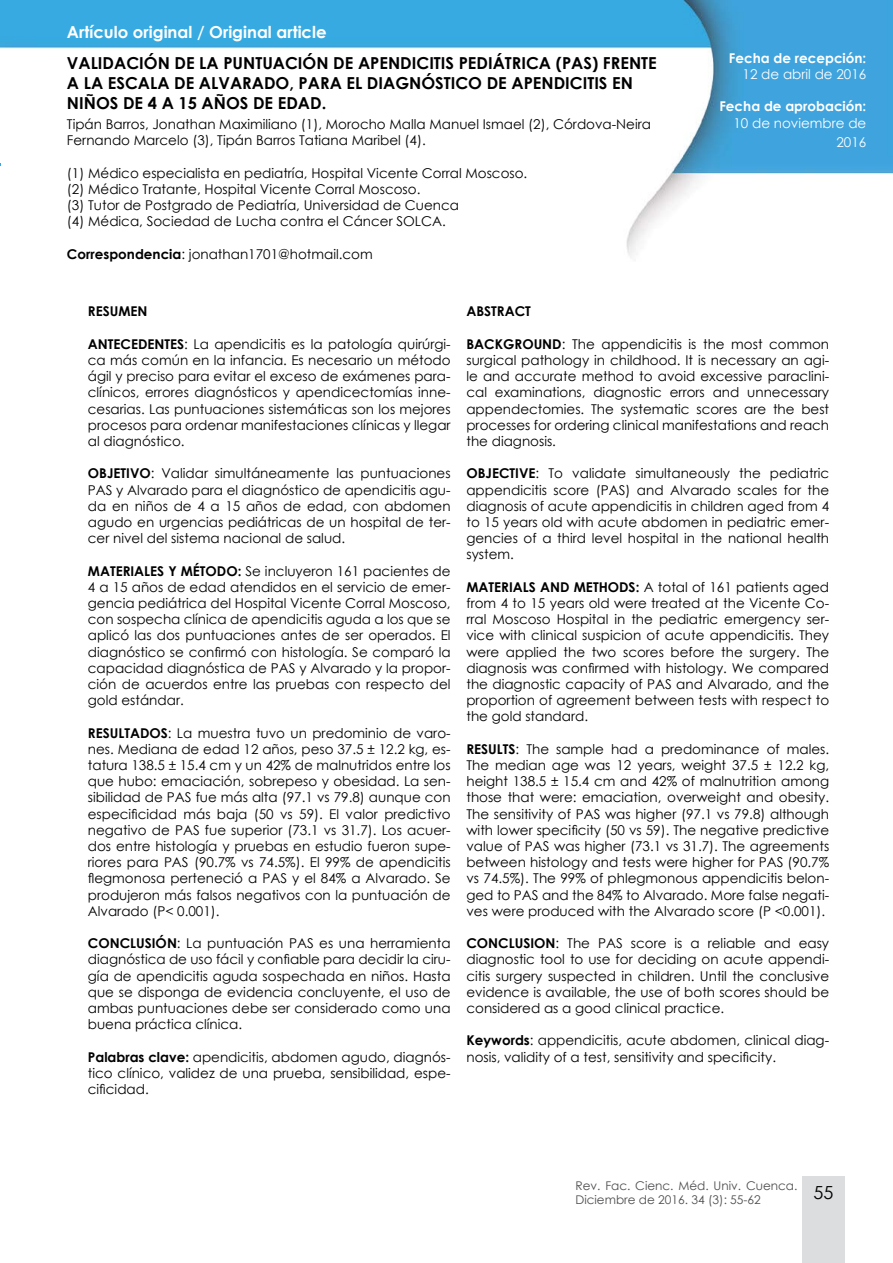
<style>
.page{position:relative;width:893px;height:1263px;background:#fff}
.page>*{position:absolute;margin:0;border:0;box-sizing:border-box;transform-origin:0 0}
.t1{font:18px "Century Gothic";color:#000}
.t2{font:700 16.5px/19.8px "Century Gothic";color:#000}
.t3{font:700 16.5px "Century Gothic";color:#fff}
.t4{font:13.5px/16.2px "Century Gothic";color:#000;text-align:justify}
.t5{font:700 13.5px "Century Gothic";color:#000}
.t6{font:700 13.5px "Century Gothic";color:#fff}
.t7{font:13.5px/19.8px "Century Gothic";color:#fff;text-align:right}
.t8{font:12px/14.4px "Century Gothic";color:#4d4d4f}
.s1{font-weight:700}
</style>
<div class="page">
<div style="left:802px;top:1177px;width:43px;height:86px;background:#dcddde"></div>
<img style="left:0;top:0;width:893px;height:257px">
<p class="t3" style="left:67px;top:19px;width:261px">ARTÍCULO ORIGINAL / ORIGINAL ARTICLE</p>
<p class="t2" style="left:67px;top:52px;width:591px">VALIDACIÓN DE LA PUNTUACIÓN DE APENDICITIS PEDIÁTRICA (PAS) FRENTE<br>A LA ESCALA DE ALVARADO, PARA EL DIAGNÓSTICO DE APENDICITIS EN<br>NIÑOS DE 4 A 15 AÑOS DE EDAD.</p>
<p class="t4" style="left:67px;top:116px;width:586px">Tipán Barros, Jonathan Maximiliano (1), Morocho Malla Manuel Ismael (2), Córdova-Neira<br>Fernando Marcelo (3), Tipán Barros Tatiana Maribel (4).</p>
<p class="t4" style="left:67px;top:164px;width:462px;text-align:left">(1) Médico especialista en pediatría, Hospital Vicente Corral Moscoso. (2) Médico Tratante, Hospital Vicente Corral Moscoso.<br>(3) Tutor de Postgrado de Pediatría, Universidad de Cuenca<br>(4) Médica, Sociedad de Lucha contra el Cáncer SOLCA.</p>
<p class="t4" style="left:67px;top:245px;width:307px"><span class="s1">CORRESPONDENCIA</span>: jonathan1701@hotmail.com</p>
<p class="t6" style="left:729px;top:48px;width:139px">FECHA DE RECEPCIÓN:</p>
<p class="t7" style="left:743px;top:64px;width:125px">12 de abril de 2016</p>
<p class="t6" style="left:719px;top:96px;width:148px">FECHA DE APROBACIÓN:</p>
<p class="t7" style="left:733px;top:113px;width:134px">10 de noviembre de<br>2016</p>
<p class="t5" style="left:88px;top:301px;width:61px">RESUMEN</p>
<p class="t5" style="left:88px;top:334px;width:19px">ANTECEDENTES</p>
<p class="t4" style="left:88px;top:335px;width:364px;text-indent:96px">: La apendicitis es la patología quirúrgi&shy;ca más común en la infancia. Es necesario un método ágil y preciso para evitar el exceso de exámenes para&shy;clínicos, errores diagnósticos y apendicectomías inne&shy;cesarias. Las puntuaciones sistemáticas son los mejores procesos para ordenar manifestaciones clínicas y llegar al diagnóstico.</p>
<p class="t5" style="left:88px;top:463px;width:34px">OBJETIVO</p>
<p class="t4" style="left:88px;top:465px;width:364px;text-indent:63px">: Validar simultáneamente las puntuaciones PAS y Alvarado para el diagnóstico de apendicitis agu&shy;da en niños de 4 a 15 años de edad, con abdomen agudo en urgencias pediátricas de un hospital de ter&shy;cer nivel del sistema nacional de salud.</p>
<p class="t5" style="left:88px;top:560px;width:21px">MATERIALES</p>
<p class="t5" style="left:168px;top:560px;width:42px">Y MÉTODO</p>
<p class="t4" style="left:88px;top:562px;width:364px;text-indent:150px"><span class="s1">:</span> Se incluyeron 161 pacientes de 4 a 15 años de edad atendidos en el servicio de emer&shy;gencia pediátrica del Hospital Vicente Corral Moscoso, con sospecha clínica de apendicitis aguda a los que se aplicó las dos puntuaciones antes de ser operados. El diagnóstico se confirmó con histología. Se comparó la capacidad diagnóstica de PAS y Alvarado y la propor&shy;ción de acuerdos entre las pruebas con respecto del gold estándar.</p>
<p class="t5" style="left:88px;top:722px;width:17px">RESULTADOS</p>
<p class="t4" style="left:88px;top:724px;width:364px;text-indent:80px">: La muestra tuvo un predominio de varo&shy;nes. Mediana de edad 12 años, peso 37.5 ± 12.2 kg, es&shy;tatura 138.5 ± 15.4 cm y un 42% de malnutridos entre los que hubo: emaciación, sobrepeso y obesidad. La sen&shy;sibilidad de PAS fue más alta (97.1 vs 79.8) aunque con especificidad más baja (50 vs 59). El valor predictivo negativo de PAS fue superior (73.1 vs 31.7). Los acuer&shy;dos entre histología y pruebas en estudio fueron supe&shy;riores para PAS (90.7% vs 74.5%). El 99% de apendicitis flegmonosa perteneció a PAS y el 84% a Alvarado. Se produjeron más falsos negativos con la puntuación de Alvarado (P&lt; 0.001).</p>
<p class="t5" style="left:88px;top:933px;width:21px">CONCLUSIÓN</p>
<p class="t4" style="left:88px;top:935px;width:364px;text-indent:89px">: La puntuación PAS es una herramienta diagnóstica de uso fácil y confiable para decidir la ciru&shy;gía de apendicitis aguda sospechada en niños. Hasta que se disponga de evidencia concluyente, el uso de ambas puntuaciones debe ser considerado como una buena práctica clínica.</p>
<p class="t4" style="left:88px;top:1048px;width:364px"><span class="s1">PALABRAS CLAVE:</span> apendicitis, abdomen agudo, diagnós&shy;tico clínico, validez de una prueba, sensibilidad, espe&shy;cificidad.</p>
<p class="t5" style="left:466px;top:301px;width:66px">ABSTRACT</p>
<p class="t5" style="left:466px;top:334px;width:10px">BAC</p>
<p class="t5" style="left:495px;top:334px;width:19px">KGROUND</p>
<p class="t4" style="left:466px;top:335px;width:364px;text-indent:95px">: The appendicitis is the most common surgical pathology in childhood. It is necessary an agi&shy;le and accurate method to avoid excessive paraclini&shy;cal examinations, diagnostic errors and unnecessary appendectomies. The systematic scores are the best processes for ordering clinical manifestations and reach the diagnosis.</p>
<p class="t5" style="left:466px;top:463px;width:34px">OBJECTIVE</p>
<p class="t4" style="left:466px;top:465px;width:364px;text-indent:69px">: To validate simultaneously the pediatric appendicitis score (PAS) and Alvarado scales for the diagnosis of acute appendicitis in children aged from 4 to 15 years old with acute abdomen in pediatric emer&shy;gencies of a third level hospital in the national health system.</p>
<p class="t5" style="left:466px;top:577px;width:21px">MATERIALS</p>
<p class="t5" style="left:540px;top:577px;width:11px">AND</p>
<p class="t5" style="left:574px;top:577px;width:44px">METHODS</p>
<p class="t4" style="left:466px;top:578px;width:364px;text-indent:169px"><span class="s1">:</span> A total of 161 patients aged from 4 to 15 years old were treated at the Vicente Co&shy;rral Moscoso Hospital in the pediatric emergency ser&shy;vice with clinical suspicion of acute appendicitis. They were applied the two scores before the surgery. The diagnosis was confirmed with histology. We compared the diagnostic capacity of PAS and Alvarado, and the proportion of agreement between tests with respect to the gold standard.</p>
<p class="t5" style="left:466px;top:739px;width:16px">RESULTS</p>
<p class="t4" style="left:466px;top:740px;width:364px;text-indent:49px">: The sample had a predominance of males.<br>The median age was 12 years, weight 37.5 ± 12.2 kg, height 138.5 ± 15.4 cm and 42% of malnutrition among those that were: emaciation, overweight and obesity.<br>The sensitivity of PAS was higher (97.1 vs 79.8) although with lower specificity (50 vs 59). The negative predictive value of PAS was higher (73.1 vs 31.7). The agreements between histology and tests were higher for PAS (90.7% vs 74.5%). The 99% of phlegmonous appendicitis belon&shy;ged to PAS and the 84% to Alvarado. More false negati&shy;ves were produced with the Alvarado score (P &lt;0.001).</p>
<p class="t5" style="left:466px;top:933px;width:21px">CONCLUSION</p>
<p class="t4" style="left:466px;top:935px;width:364px;text-indent:89px">: The PAS score is a reliable and easy diagnostic tool to use for deciding on acute appendi&shy;citis surgery suspected in children. Until the conclusive evidence is available, the use of both scores should be considered as a good clinical practice.</p>
<p class="t4" style="left:466px;top:1032px;width:364px"><span class="s1">KEYWORDS</span>: appendicitis, acute abdomen, clinical diag&shy;nosis, validity of a test, sensitivity and specificity.</p>
<p class="t8" style="left:575px;top:1178px;width:223px">Rev. Fac. Cienc. Méd. Univ. Cuenca.<br>Diciembre de 2016. 34 (3): 55-62</p>
<h1 class="t1" style="left:813px;top:1179px;width:21px">55</h1>
</div>
